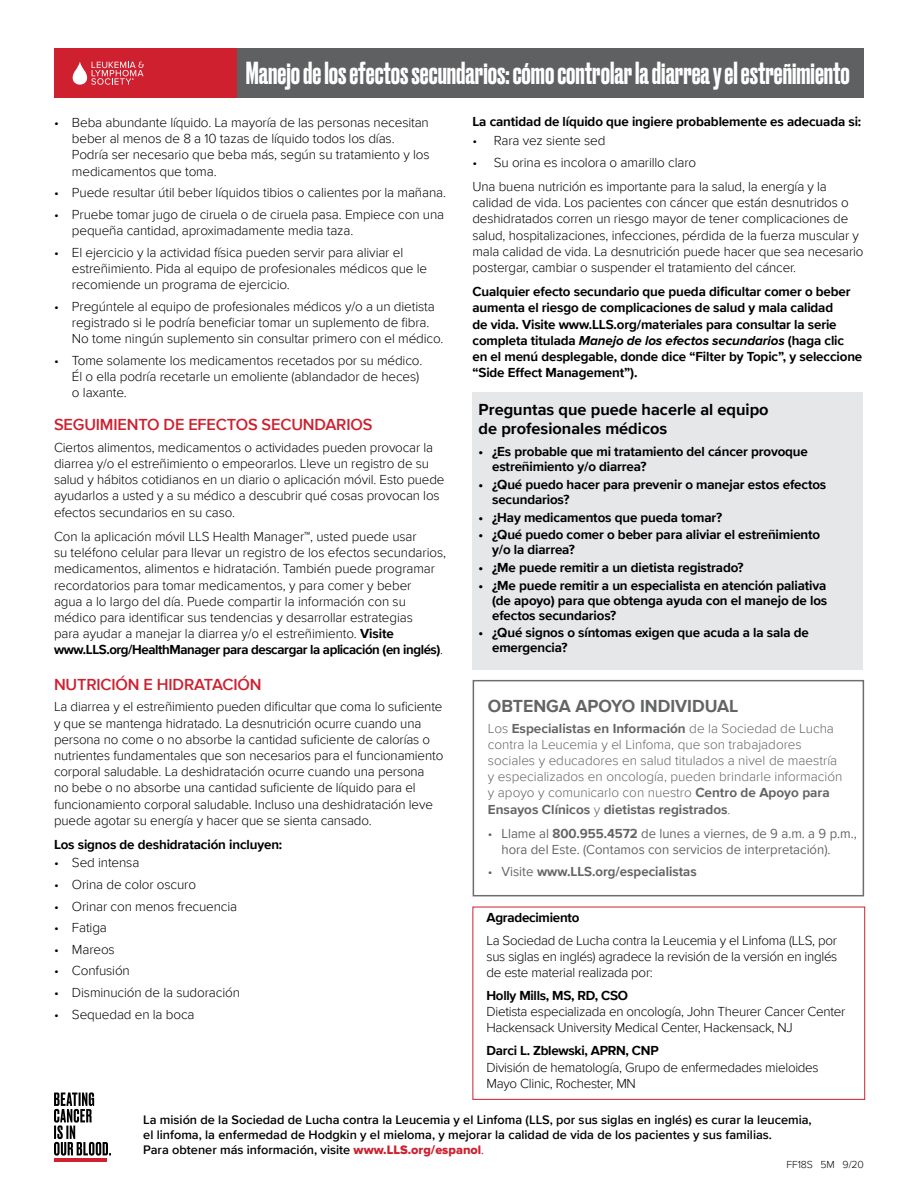
<style>
.page{position:relative;width:918px;height:1188px;background:#fff}
.page>*{position:absolute;margin:0;border:0;box-sizing:border-box;transform-origin:0 0}
.t1{font:500 30px "Druk";color:#fff}
.t2{font:700 18px "Proxima Nova";color:#636466}
.t3{font:700 16.5px/19.8px "Proxima Nova";color:#000}
.t4{font:600 16.5px "Proxima Nova";letter-spacing:-.01em;color:#ce202f}
.t5{font:300 13.5px/16.2px "Proxima Nova";letter-spacing:-.01em;color:#000}
.t6{font:700 13.5px/15px "Proxima Nova";letter-spacing:-.01em;color:#000}
.t7{font:300 13.5px/16.2px "Proxima Nova";color:#636466}
.t8{font:13.5px/16.2px "Proxima Nova";color:#636466}
.t9{font:700 13.5px "Proxima Nova";color:#636466}
.t10{font:600 12.75px/15px "Proxima Nova";color:#000}
.t11{font:300 10.5px "Proxima Nova";letter-spacing:-.01em;color:#000}
.s1{font-weight:700}
.s2{font-style:italic}
.s3{font-weight:400}
.s4{font-family:"Proxima Nova Extrabld";font-weight:400;color:#ce202f}
.s5{font-weight:400;color:#ce202f}
</style>
<div class="page">
<svg style="left:54px;top:1092px;width:57px;height:64px"></svg>
<hr style="left:54px;top:1159px;width:53px;height:3px;background:#ce202f">
<div style="left:230px;top:48px;width:634px;height:50px;background:#5f6062"></div>
<div style="left:54px;top:48px;width:183px;height:50px;background:#ce202f"></div>
<svg style="left:72px;top:61px;width:72px;height:24px"></svg>
<div style="left:472px;top:907px;width:393px;height:193px;border:1px solid #ce202f"></div>
<div style="left:472px;top:392px;width:391px;height:277px;background:#e6e7e8"></div>
<div style="left:473px;top:680px;width:391px;height:216px;border:2px solid #6d6e71"></div>
<h1 class="t1" style="left:246px;top:52px;width:606px">Manejo de los efectos secundarios: cómo controlar la diarrea y el estreñimiento</h1>
<p class="t5" style="left:72px;top:114px;width:359px;text-indent:-18px">• Beba abundante líquido. La mayoría de las personas necesitan beber al menos de 8 a 10 tazas de líquido todos los días.<br>Podría ser necesario que beba más, según su tratamiento y los medicamentos que toma.</p>
<p class="t5" style="left:54px;top:184px;width:394px">• Puede resultar útil beber líquidos tibios o calientes por la mañana.</p>
<p class="t5" style="left:72px;top:205px;width:374px;text-indent:-18px">• Pruebe tomar jugo de ciruela o de ciruela pasa. Empiece con una pequeña cantidad, aproximadamente media taza.</p>
<p class="t5" style="left:72px;top:243px;width:357px;text-indent:-18px">• El ejercicio y la actividad física pueden servir para aliviar el estreñimiento. Pida al equipo de profesionales médicos que le recomiende un programa de ejercicio.</p>
<p class="t5" style="left:72px;top:297px;width:373px;text-indent:-18px">• Pregúntele al equipo de profesionales médicos y/o a un dietista registrado si le podría beneficiar tomar un suplemento de fibra.<br>No tome ningún suplemento sin consultar primero con el médico.</p>
<p class="t5" style="left:72px;top:351px;width:352px;text-indent:-18px">• Tome solamente los medicamentos recetados por su médico.<br>Él o ella podría recetarle un emoliente (ablandador de heces) o laxante.</p>
<p class="t4" style="left:54px;top:412px;width:320px">SEGUIMIENTO DE EFECTOS SECUNDARIOS</p>
<p class="t5" style="left:54px;top:439px;width:392px">Ciertos alimentos, medicamentos o actividades pueden provocar la diarrea y/o el estreñimiento o empeorarlos. Lleve un registro de su salud y hábitos cotidianos en un diario o aplicación móvil. Esto puede ayudarlos a usted y a su médico a descubrir qué cosas provocan los efectos secundarios en su caso.</p>
<p class="t5" style="left:54px;top:528px;width:394px">Con la aplicación móvil LLS Health Manager™, usted puede usar<br>su teléfono celular para llevar un registro de los efectos secundarios, medicamentos, alimentos e hidratación. También puede programar recordatorios para tomar medicamentos, y para comer y beber<br>agua a lo largo del día. Puede compartir la información con su médico para identificar sus tendencias y desarrollar estrategias<br>para ayudar a manejar la diarrea y/o el estreñimiento. <span class="s1">Visite www.LLS.org/HealthManager para descargar la aplicación (en inglés)</span>.</p>
<p class="t4" style="left:54px;top:672px;width:209px">NUTRICIÓN E HIDRATACIÓN</p>
<p class="t5" style="left:54px;top:698px;width:391px">La diarrea y el estreñimiento pueden dificultar que coma lo suficiente y que se mantenga hidratado. La desnutrición ocurre cuando una persona no come o no absorbe la cantidad suficiente de calorías o nutrientes fundamentales que son necesarios para el funcionamiento corporal saludable. La deshidratación ocurre cuando una persona<br>no bebe o no absorbe una cantidad suficiente de líquido para el funcionamiento corporal saludable. Incluso una deshidratación leve puede agotar su energía y hacer que se sienta cansado.</p>
<p class="t6" style="left:54px;top:837px;width:230px">Los signos de deshidratación incluyen:</p>
<p class="t5" style="left:54px;top:854px;width:87px">• Sed intensa</p>
<p class="t5" style="left:54px;top:876px;width:144px">• Orina de color oscuro</p>
<p class="t5" style="left:54px;top:897px;width:185px">• Orinar con menos frecuencia</p>
<p class="t5" style="left:54px;top:919px;width:55px">• Fatiga</p>
<p class="t5" style="left:54px;top:941px;width:62px">• Mareos</p>
<p class="t5" style="left:54px;top:962px;width:77px">• Confusión</p>
<p class="t5" style="left:54px;top:984px;width:188px">• Disminución de la sudoración</p>
<p class="t5" style="left:54px;top:1005px;width:142px">• Sequedad en la boca</p>
<p class="t6" style="left:472px;top:114px;width:390px">La cantidad de líquido que ingiere probablemente es adecuada si:</p>
<p class="t5" style="left:472px;top:132px;width:134px">• Rara vez siente sed</p>
<p class="t5" style="left:472px;top:149px;width:356px;line-height:24.3px">• Su orina es incolora o amarillo claro<br>Una buena nutrición es importante para la salud, la energía y la</p>
<p class="t5" style="left:472px;top:194px;width:393px">calidad de vida. Los pacientes con cáncer que están desnutridos o deshidratados corren un riesgo mayor de tener complicaciones de salud, hospitalizaciones, infecciones, pérdida de la fuerza muscular y mala calidad de vida. La desnutrición puede hacer que sea necesario postergar, cambiar o suspender el tratamiento del cáncer.</p>
<p class="t6" style="left:472px;top:283px;width:391px;line-height:16.2px">Cualquier efecto secundario que pueda dificultar comer o beber aumenta el riesgo de complicaciones de salud y mala calidad<br>de vida. Visite www.LLS.org/materiales para consultar la serie completa titulada <span class="s2">Manejo de los efectos secundarios</span> (haga clic en el menú desplegable, donde dice “Filter by Topic”, y seleccione “Side Effect Management”).</p>
<p class="t3" style="left:479px;top:399px;width:292px">Preguntas que puede hacerle al equipo de profesionales médicos</p>
<p class="t6" style="left:492px;top:444px;width:317px;text-indent:-13px">• ¿Es probable que mi tratamiento del cáncer provoque estreñimiento y/o diarrea?</p>
<p class="t6" style="left:492px;top:477px;width:336px;text-indent:-13px">• ¿Qué puedo hacer para prevenir o manejar estos efectos secundarios?</p>
<p class="t6" style="left:479px;top:509px;width:245px">• ¿Hay medicamentos que pueda tomar?</p>
<p class="t6" style="left:492px;top:527px;width:330px;text-indent:-14px">• ¿Qué puedo comer o beber para aliviar el estreñimiento y/o la diarrea?</p>
<p class="t6" style="left:479px;top:560px;width:267px">• ¿Me puede remitir a un dietista registrado?</p>
<p class="t6" style="left:492px;top:577px;width:337px;text-align:justify;text-indent:-13px">• ¿Me puede remitir a un especialista en atención paliativa (de apoyo) para que obtenga ayuda con el manejo de los efectos secundarios?</p>
<p class="t6" style="left:492px;top:625px;width:318px;text-indent:-13px">• ¿Qué signos o síntomas exigen que acuda a la sala de emergencia?</p>
<h2 class="t2" style="left:488px;top:693px;width:252px">OBTENGA APOYO INDIVIDUAL</h2>
<p class="t7" style="left:488px;top:719px;width:356px">Los <span class="s1">Especialistas en Información</span> de la Sociedad de Lucha contra la Leucemia y el Linfoma, que son trabajadores sociales y educadores en salud titulados a nivel de maestría y especializados en oncología, pueden brindarle información y apoyo y comunicarlo con nuestro <span class="s1">Centro de Apoyo para Ensayos Clínicos</span> y <span class="s1">dietistas registrados</span>.</p>
<p class="t8" style="left:501px;top:825px;width:357px;text-indent:-14px">• Llame al <span class="s1">800.955.4572</span> de lunes a viernes, de 9 a.m. a 9 p.m., hora del Este. (Contamos con servicios de interpretación).</p>
<p class="t9" style="left:488px;top:861px;width:210px"><span class="s3">• Visite</span> www.LLS.org/especialistas</p>
<p class="t6" style="left:486px;top:909px;width:94px">Agradecimiento</p>
<p class="t5" style="left:486px;top:931px;width:352px;text-align:justify">La Sociedad de Lucha contra la Leucemia y el Linfoma (LLS, por sus siglas en inglés) agradece la revisión de la versión en inglés de este material realizada por:</p>
<p class="t6" style="left:486px;top:988px;width:143px">Holly Mills, MS, RD, CSO</p>
<p class="t5" style="left:486px;top:1003px;width:361px">Dietista especializada en oncología, John Theurer Cancer Center<br>Hackensack University Medical Center, Hackensack, NJ</p>
<p class="t6" style="left:486px;top:1043px;width:174px">Darci L. Zblewski, APRN, CNP</p>
<p class="t5" style="left:486px;top:1058px;width:334px">División de hematología, Grupo de enfermedades mieloides<br>Mayo Clinic, Rochester, MN</p>
<p class="t10" style="left:143px;top:1111px;width:670px">La misión de la Sociedad de Lucha contra la Leucemia y el Linfoma (LLS, por sus siglas en inglés) es curar la leucemia, el linfoma, la enfermedad de Hodgkin y el mieloma, y mejorar la calidad de vida de los pacientes y sus familias.<br>Para obtener más información, visite <span class="s4">www.LLS.org/espanol</span><span class="s5">.</span></p>
<p class="t11" style="left:787px;top:1157px;width:79px">FF18S 5M 9/20</p>
</div>
